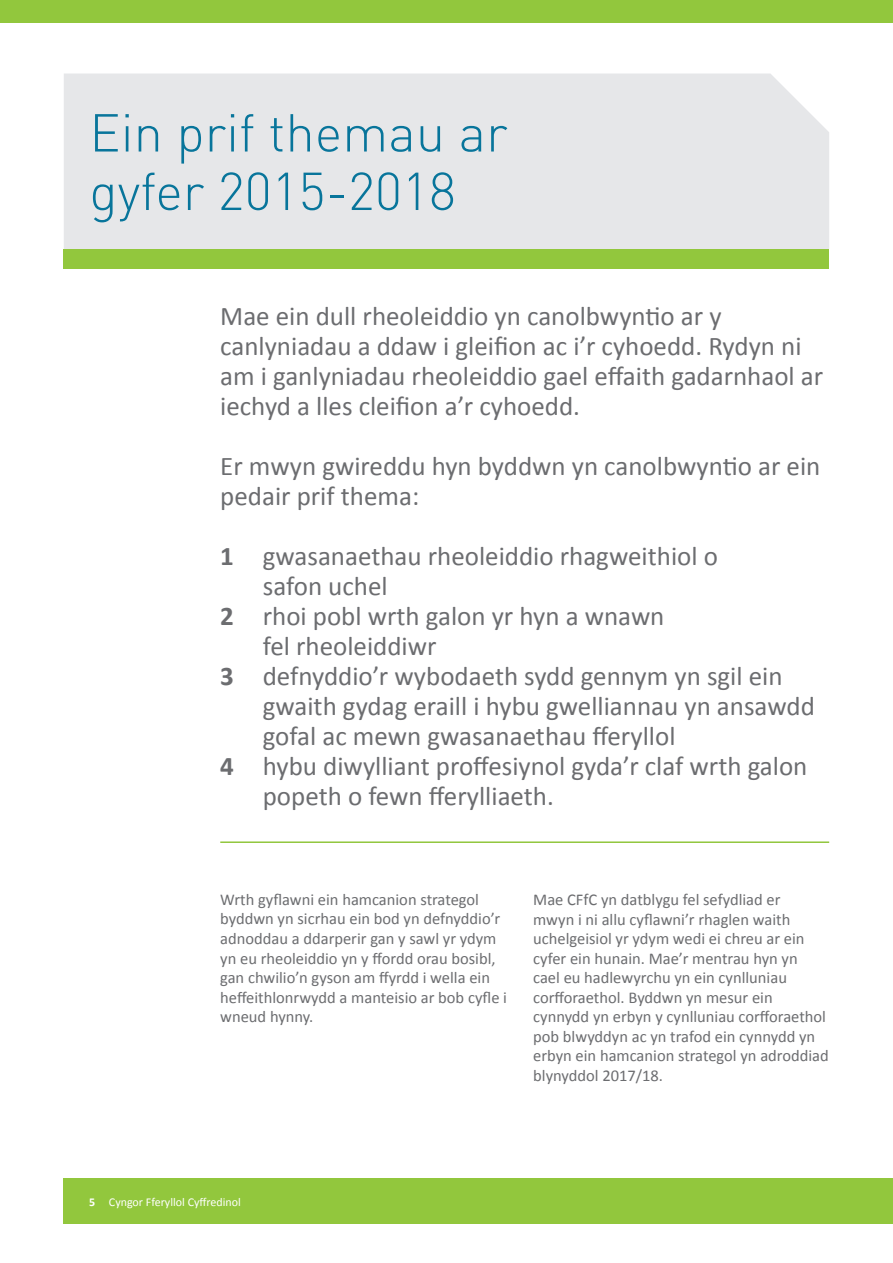
<style>
.page{position:relative;width:893px;height:1263px;background:#fff}
.page>*{position:absolute;margin:0;border:0;box-sizing:border-box;transform-origin:0 0}
.t1{font:300 52.5px/58.5px "DIN";color:#08759b}
.t2{font:27px/30px "Calibri";color:#6c6d70}
.t3{font:16.5px/19.5px "Calibri";color:#6c6d70}
.t4{font:12px "Calibri";color:#fff}
.s1{font-weight:700}
</style>
<div class="page">
<div style="left:64px;top:74px;width:765px;height:175px;background:#e6e7e9"></div>
<div style="left:0;top:0;width:893px;height:22px;background:#92c73d"></div>
<div style="left:64px;top:249px;width:765px;height:19px;background:#92c73d"></div>
<hr style="left:220px;top:841px;width:609px;height:2px;background:#92c73d">
<div style="left:64px;top:1178px;width:829px;height:46px;background:#92c73d"></div>
<h1 class="t1" style="left:89px;top:103px;width:420px">Ein prif themau ar gyfer 2015-2018</h1>
<h2 class="t2" style="left:220px;top:301px;width:604px">Mae ein dull rheoleiddio yn canolbwyntio ar y canlyniadau a ddaw i gleifion ac i’r cyhoedd. Rydyn ni am i ganlyniadau rheoleiddio gael effaith gadarnhaol ar iechyd a lles cleifion a’r cyhoedd.</h2>
<h2 class="t2" style="left:220px;top:451px;width:602px">Er mwyn gwireddu hyn byddwn yn canolbwyntio ar ein pedair prif thema:</h2>
<h2 class="t2" style="left:220px;top:541px;width:499px"><span class="s1">1</span> gwasanaethau rheoleiddio rhagweithiol o</h2>
<h2 class="t2" style="left:263px;top:571px;width:126px">safon uchel</h2>
<h2 class="t2" style="left:220px;top:601px;width:446px"><span class="s1">2</span> rhoi pobl wrth galon yr hyn a wnawn</h2>
<h2 class="t2" style="left:263px;top:631px;width:175px">fel rheoleiddiwr</h2>
<h2 class="t2" style="left:220px;top:661px;width:564px"><span class="s1">3</span> defnyddio’r wybodaeth sydd gennym yn sgil ein</h2>
<h2 class="t2" style="left:263px;top:691px;width:553px">gwaith gydag eraill i hybu gwelliannau yn ansawdd</h2>
<h2 class="t2" style="left:263px;top:721px;width:414px">gofal ac mewn gwasanaethau fferyllol</h2>
<h2 class="t2" style="left:220px;top:751px;width:589px"><span class="s1">4</span> hybu diwylliant proffesiynol gyda’r claf wrth galon</h2>
<h2 class="t2" style="left:263px;top:781px;width:293px">popeth o fewn fferylliaeth.</h2>
<p class="t3" style="left:220px;top:890px;width:288px">Wrth gyflawni ein hamcanion strategol byddwn yn sicrhau ein bod yn defnyddio’r adnoddau a ddarperir gan y sawl yr ydym yn eu rheoleiddio yn y ffordd orau bosibl, gan chwilio’n gyson am ffyrdd i wella ein heffeithlonrwydd a manteisio ar bob cyfle i wneud hynny.</p>
<p class="t3" style="left:533px;top:890px;width:297px">Mae CFfC yn datblygu fel sefydliad er<br>mwyn i ni allu cyflawni’r rhaglen waith uchelgeisiol yr ydym wedi ei chreu ar ein cyfer ein hunain. Mae’r mentrau hyn yn<br>cael eu hadlewyrchu yn ein cynlluniau corfforaethol. Byddwn yn mesur ein cynnydd yn erbyn y cynlluniau corfforaethol pob blwyddyn ac yn trafod ein cynnydd yn erbyn ein hamcanion strategol yn adroddiad blynyddol 2017/18.</p>
<p class="t4" style="left:89px;top:1194px;width:153px"><span class="s1">5</span> Cyngor Fferyllol Cyffredinol</p>
</div>
